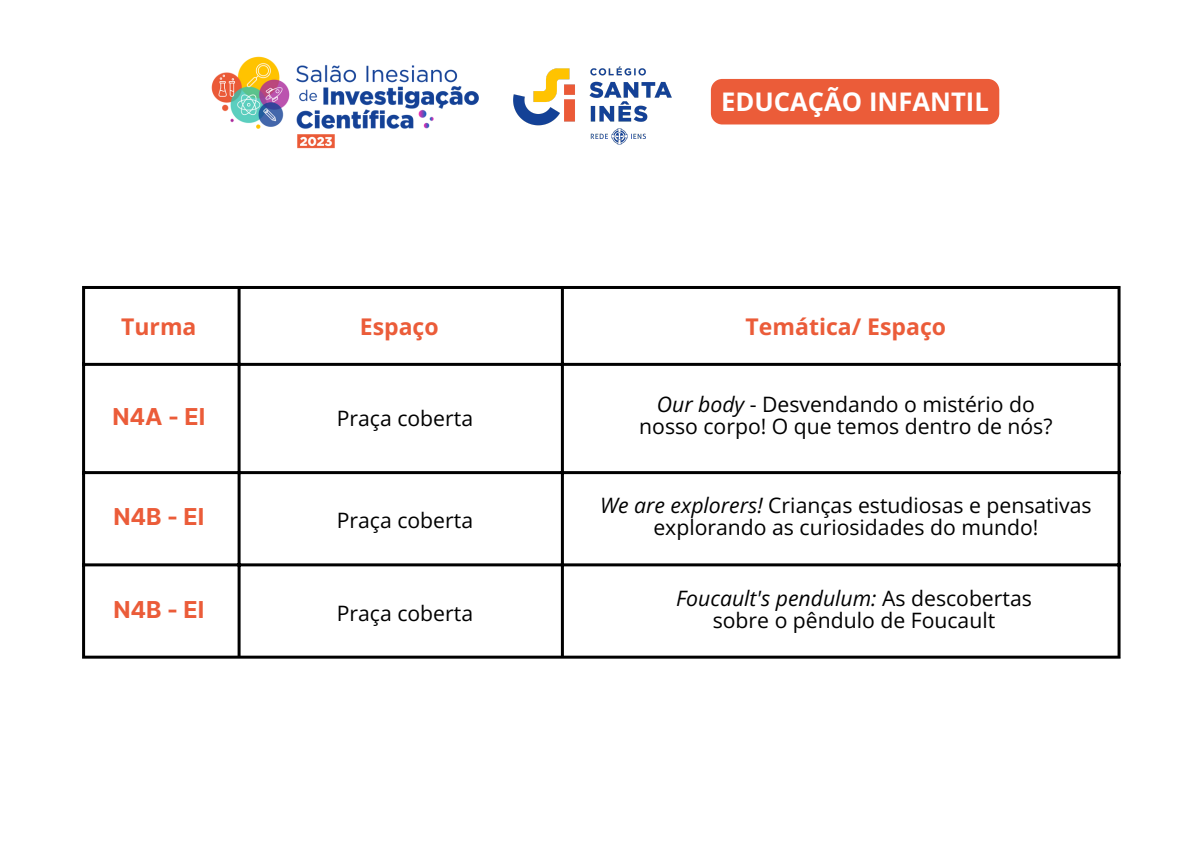
<style>
.page{position:relative;width:1191px;height:843px;background:#fff}
.page>*{position:absolute;margin:0;border:0;box-sizing:border-box;transform-origin:0 0}
.t1{font:700 25.6px "Open Sans";color:#fff}
.t2{font:700 23.3px "Inter";color:#eb5c39}
.t3{font:700 23px "Open Sans";color:#eb5c39}
.t4{font:21.2px/21.8px "Open Sans";color:#000;text-align:center}
.s1{font-style:italic}
</style>
<div class="page">
<img style="left:211px;top:56px;width:268px;height:93px">
<img style="left:513px;top:66px;width:159px;height:79px">
<div style="left:710px;top:79px;width:289px;height:45px;background:#eb5c39;border-radius:11px"></div>
<hr style="left:82px;top:289px;width:3px;height:366px;background:#000">
<hr style="left:237px;top:289px;width:3px;height:366px;background:#000">
<hr style="left:561px;top:289px;width:3px;height:366px;background:#000">
<hr style="left:1117px;top:289px;width:3px;height:366px;background:#000">
<hr style="left:82px;top:286px;width:1038px;height:3px;background:#000">
<hr style="left:82px;top:363px;width:1038px;height:3px;background:#000">
<hr style="left:82px;top:471px;width:1038px;height:3px;background:#000">
<hr style="left:82px;top:563px;width:1038px;height:3px;background:#000">
<hr style="left:82px;top:655px;width:1038px;height:3px;background:#000">
<p class="t1" style="left:721px;top:84px;width:269px">EDUCAÇÃO INFANTIL</p>
<p class="t3" style="left:121px;top:310px;width:77px">Turma</p>
<p class="t3" style="left:360px;top:310px;width:80px">Espaço</p>
<p class="t3" style="left:745px;top:310px;width:202px">Temática/ Espaço</p>
<p class="t2" style="left:112px;top:402px;width:94px">N4A - EI</p>
<p class="t4" style="left:337px;top:406px;width:138px">Praça coberta</p>
<p class="t2" style="left:113px;top:502px;width:92px">N4B - EI</p>
<p class="t4" style="left:337px;top:508px;width:138px">Praça coberta</p>
<p class="t2" style="left:113px;top:595px;width:92px">N4B - EI</p>
<p class="t4" style="left:337px;top:601px;width:138px">Praça coberta</p>
<p class="t4" style="left:639px;top:393px;width:414px"><span class="s1">Our body</span> - Desvendando o mistério do nosso corpo! O que temos dentro de nós?</p>
<p class="t4" style="left:600px;top:494px;width:493px"><span class="s1">We are explorers!</span> Crianças estudiosas e pensativas explorando as curiosidades do mundo!</p>
<p class="t4" style="left:676px;top:586px;width:357px"><span class="s1">Foucault's pendulum:</span> As descobertas sobre o pêndulo de Foucault</p>
</div>
